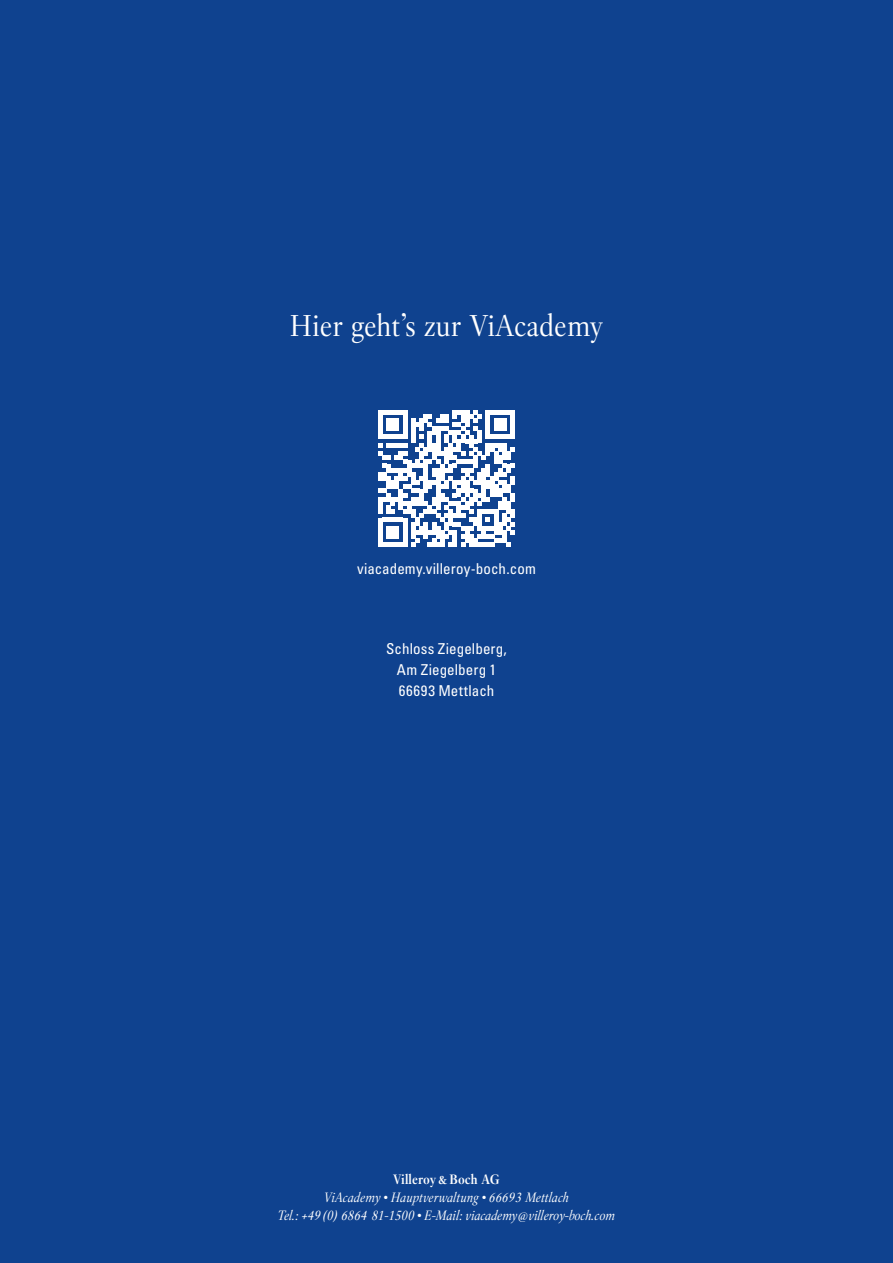
<style>
.page{position:relative;width:893px;height:1263px;background:#0f428f}
.page>*{position:absolute;margin:0;border:0;box-sizing:border-box;transform-origin:0 0}
.t1{font:30px "Villeroy Boch";color:#fff}
.t2{font:condensed 15px/21.3px "Univers LT Pro";letter-spacing:.01em;color:#fff;text-align:center}
.t3{font:italic 13.5px/18px "Villeroy Boch";color:#fff;text-align:center}
.t4{font:700 13.5px "Villeroy Boch";letter-spacing:.01em;color:#fff}
</style>
<div class="page">
<svg style="left:378px;top:410px;width:137px;height:137px"></svg>
<h1 class="t1" style="left:290px;top:306px;width:315px">Hier geht’s zur ViAcademy</h1>
<p class="t2" style="left:357px;top:558px;width:180px">viacademy.villeroy-boch.com</p>
<p class="t2" style="left:386px;top:637px;width:122px">Schloss Ziegelberg,<br>Am Ziegelberg 1<br>66693 Mettlach</p>
<p class="t4" style="left:393px;top:1171px;width:108px">Villeroy&amp;Boch AG</p>
<p class="t3" style="left:278px;top:1189px;width:339px">ViAcademy • Hauptverwaltung • 66693 Mettlach<br>Tel.: +49 (0) 6864 81-1500 • E-Mail: viacademy@villeroy-boch.com</p>
</div>
